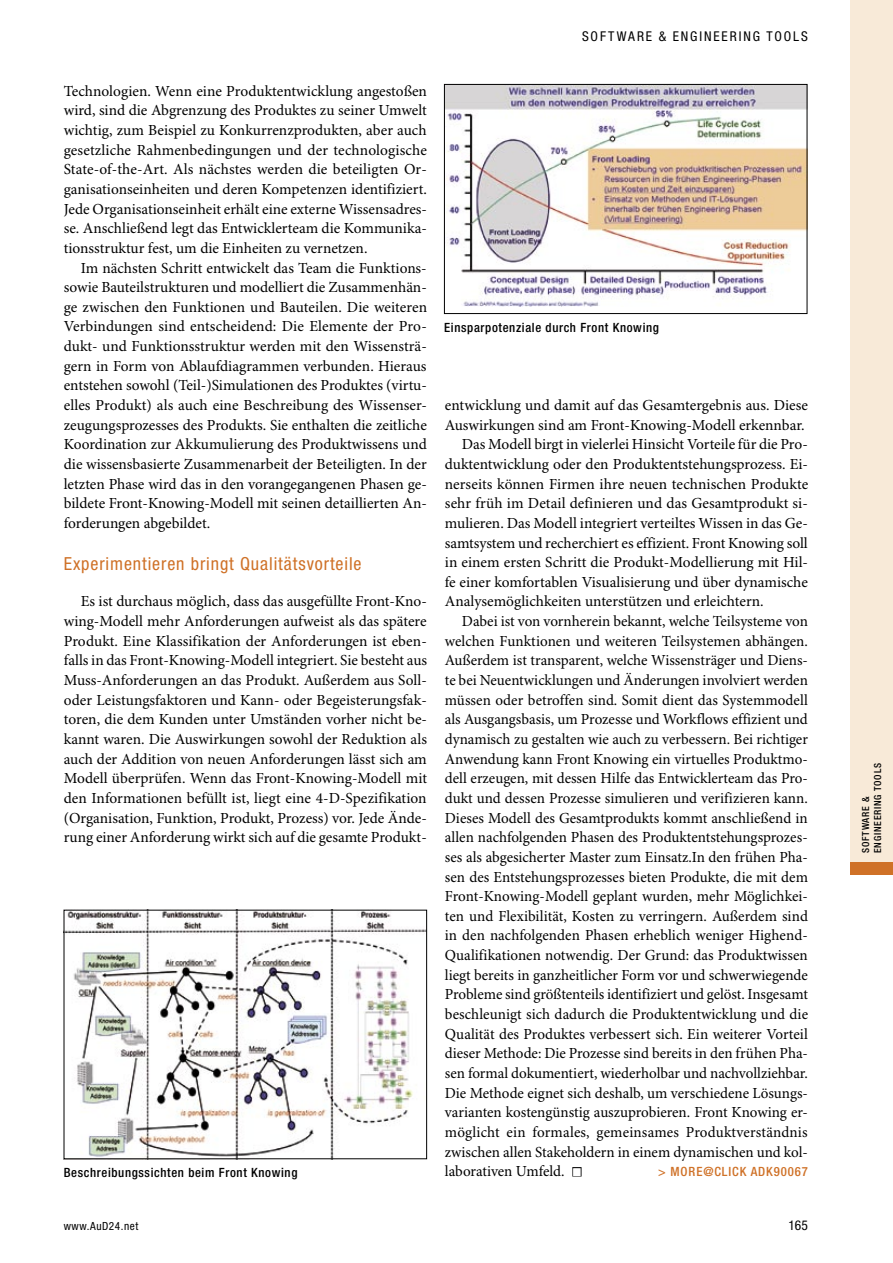
<style>
.page{position:relative;width:893px;height:1263px;background:#fff}
.page>*{position:absolute;margin:0;border:0;box-sizing:border-box;transform-origin:0 0}
.FB_Beitrag_Headline_Zwischen{font:condensed 18px "Helvetica Neue LT Std";letter-spacing:.05em;color:#cf7127}
.FB_Beitrag_Text_02_Neuer_Absatz{font:15.3px/19.6px "Minion Pro";color:#000;text-align:justify}
._00_Kolumnentitel{font:condensed 13.5px "Helvetica Neue LT Std";letter-spacing:.14em;color:#000}
._00_Kompendium_Fußzeile{font:condensed 13.5px "Helvetica Neue LT Std";color:#000}
.FB_Bildunterschrift_Abbildungen{font:500 condensed 12.75px "Helvetica Neue LT Std";letter-spacing:.05em;color:#000}
.FB_Beitrag_Text_02_Neuer_Absatz-2{font:500 condensed 12.75px "Helvetica Neue LT Std";letter-spacing:.07em;color:#cf7127}
._00_Kompendium_Fußzeile-2{font:condensed 11.25px "Helvetica Neue LT Std";letter-spacing:.05em;color:#000}
.t1{font:500 condensed 9.75px "Helvetica Neue LT Std";letter-spacing:.08em;color:#000}
.s1{font-size:27px;color:#fff}
</style>
<div class="page">
<div style="left:850px;top:0;width:43px;height:874px;background:#f8ead8"></div>
<div style="left:850px;top:862px;width:43px;height:12px;background:#cf7127"></div>
<div style="left:572px;top:1167px;width:10px;height:9px;border:2px solid #000"></div>
<img style="left:446px;top:86px;width:359px;height:221px">
<div style="left:444px;top:84px;width:363px;height:230px;border:1px solid #000"></div>
<img style="left:66px;top:912px;width:359px;height:245px">
<p class="FB_Beitrag_Text_02_Neuer_Absatz" style="left:64px;top:82px;width:365px">Technologien. Wenn eine Produktentwicklung angestoßen wird, sind die Abgrenzung des Produktes zu seiner Umwelt wichtig, zum Beispiel zu Konkurrenzprodukten, aber auch gesetzliche Rahmenbedingungen und der technologische State-of-the-Art. Als nächstes werden die beteiligten Or&shy;ganisationseinheiten und deren Kompetenzen identifiziert.<br>Jede Organisationseinheit erhält eine externe Wissensadres&shy;se. Anschließend legt das Entwicklerteam die Kommunika&shy;tionsstruktur fest, um die Einheiten zu vernetzen.</p>
<p class="FB_Beitrag_Text_02_Neuer_Absatz" style="left:64px;top:258px;width:365px;text-indent:17px">Im nächsten Schritt entwickelt das Team die Funktions&shy;sowie Bauteilstrukturen und modelliert die Zusammenhän&shy;ge zwischen den Funktionen und Bauteilen. Die weiteren Verbindungen sind entscheidend: Die Elemente der Pro&shy;dukt- und Funktionsstruktur werden mit den Wissensträ&shy;gern in Form von Ablaufdiagrammen verbunden. Hieraus entstehen sowohl (Teil-)Simulationen des Produktes (virtu&shy;elles Produkt) als auch eine Beschreibung des Wissenser&shy;zeugungsprozesses des Produkts. Sie enthalten die zeitliche Koordination zur Akkumulierung des Produktwissens und die wissensbasierte Zusammenarbeit der Beteiligten. In der letzten Phase wird das in den vorangegangenen Phasen ge&shy;bildete Front-Knowing-Modell mit seinen detaillierten An&shy;forderungen abgebildet.</p>
<p class="FB_Beitrag_Headline_Zwischen" style="left:64px;top:553px;width:299px">Experimentieren bringt Qualitätsvorteile</p>
<p class="FB_Beitrag_Text_02_Neuer_Absatz" style="left:64px;top:592px;width:365px;text-indent:17px">Es ist durchaus möglich, dass das ausgefüllte Front-Kno&shy;wing-Modell mehr Anforderungen aufweist als das spätere Produkt. Eine Klassifikation der Anforderungen ist eben&shy;falls in das Front-Knowing-Modell integriert. Sie besteht aus Muss-Anforderungen an das Produkt. Außerdem aus Soll&shy;oder Leistungsfaktoren und Kann- oder Begeisterungsfak&shy;toren, die dem Kunden unter Umständen vorher nicht be&shy;kannt waren. Die Auswirkungen sowohl der Reduktion als auch der Addition von neuen Anforderungen lässt sich am Modell überprüfen. Wenn das Front-Knowing-Modell mit den Informationen befüllt ist, liegt eine 4-D-Spezifikation (Organisation, Funktion, Produkt, Prozess) vor. Jede Ände&shy;rung einer Anforderung wirkt sich auf die gesamte Produkt-</p>
<p class="FB_Bildunterschrift_Abbildungen" style="left:64px;top:1165px;width:235px">Beschreibungssichten beim Front Knowing</p>
<p class="_00_Kolumnentitel" style="left:582px;top:28px;width:227px">SOFTWARE &amp; ENGINEERING TOOLS</p>
<p class="FB_Bildunterschrift_Abbildungen" style="left:444px;top:320px;width:216px">Einsparpotenziale durch Front Knowing</p>
<p class="FB_Beitrag_Text_02_Neuer_Absatz" style="left:445px;top:396px;width:365px">entwicklung und damit auf das Gesamtergebnis aus. Diese<br>Auswirkungen sind am Front-Knowing-Modell erkennbar.</p>
<p class="FB_Beitrag_Text_02_Neuer_Absatz" style="left:445px;top:435px;width:365px;text-indent:17px">Das Modell birgt in vielerlei Hinsicht Vorteile für die Pro&shy;duktentwicklung oder den Produktentstehungsprozess. Ei&shy;nerseits können Firmen ihre neuen technischen Produkte sehr früh im Detail definieren und das Gesamtprodukt si&shy;mulieren. Das Modell integriert verteiltes Wissen in das Ge&shy;samtsystem und recherchiert es effizient. Front Knowing soll in einem ersten Schritt die Produkt-Modellierung mit Hil&shy;fe einer komfortablen Visualisierung und über dynamische Analysemöglichkeiten unterstützen und erleichtern.</p>
<p class="FB_Beitrag_Text_02_Neuer_Absatz" style="left:445px;top:612px;width:365px;text-indent:17px">Dabei ist von vornherein bekannt, welche Teilsysteme von welchen Funktionen und weiteren Teilsystemen abhängen.<br>Außerdem ist transparent, welche Wissensträger und Diens&shy;te bei Neuentwicklungen und Änderungen involviert werden müssen oder betroffen sind. Somit dient das Systemmodell als Ausgangsbasis, um Prozesse und Workflows effizient und dynamisch zu gestalten wie auch zu verbessern. Bei richtiger Anwendung kann Front Knowing ein virtuelles Produktmo&shy;dell erzeugen, mit dessen Hilfe das Entwicklerteam das Pro&shy;dukt und dessen Prozesse simulieren und verifizieren kann.<br>Dieses Modell des Gesamtprodukts kommt anschließend in allen nachfolgenden Phasen des Produktentstehungsprozes&shy;ses als abgesicherter Master zum Einsatz.In den frühen Pha&shy;sen des Entstehungsprozesses bieten Produkte, die mit dem Front-Knowing-Modell geplant wurden, mehr Möglichkei&shy;ten und Flexibilität, Kosten zu verringern. Außerdem sind in den nachfolgenden Phasen erheblich weniger Highend-Qualifikationen notwendig. Der Grund: das Produktwissen liegt bereits in ganzheitlicher Form vor und schwerwiegende Probleme sind größtenteils identifiziert und gelöst. Insgesamt beschleunigt sich dadurch die Produktentwicklung und die Qualität des Produktes verbessert sich. Ein weiterer Vorteil dieser Methode: Die Prozesse sind bereits in den frühen Pha&shy;sen formal dokumentiert, wiederholbar und nachvollziehbar.<br>Die Methode eignet sich deshalb, um verschiedene Lösungs&shy;varianten kostengünstig auszuprobieren. Front Knowing er&shy;möglicht ein formales, gemeinsames Produktverständnis zwischen allen Stakeholdern in einem dynamischen und kol&shy;laborativen Umfeld. <span class="s1">■</span></p>
<p class="FB_Beitrag_Text_02_Neuer_Absatz-2" style="left:658px;top:1164px;width:151px">&gt; MORE@CLICK ADK90067</p>
<p class="_00_Kompendium_Fußzeile-2" style="left:64px;top:1219px;width:76px">www.AuD24.net</p>
<p class="_00_Kompendium_Fußzeile" style="left:789px;top:1217px;width:21px">165</p>
<p class="t1" style="left:872px;top:853px;width:91px;rotate:-90deg">ENGINEERING TOOLS</p>
<p class="t1" style="left:860px;top:853px;width:58px;rotate:-90deg">SOFTWARE &amp;</p>
</div>
